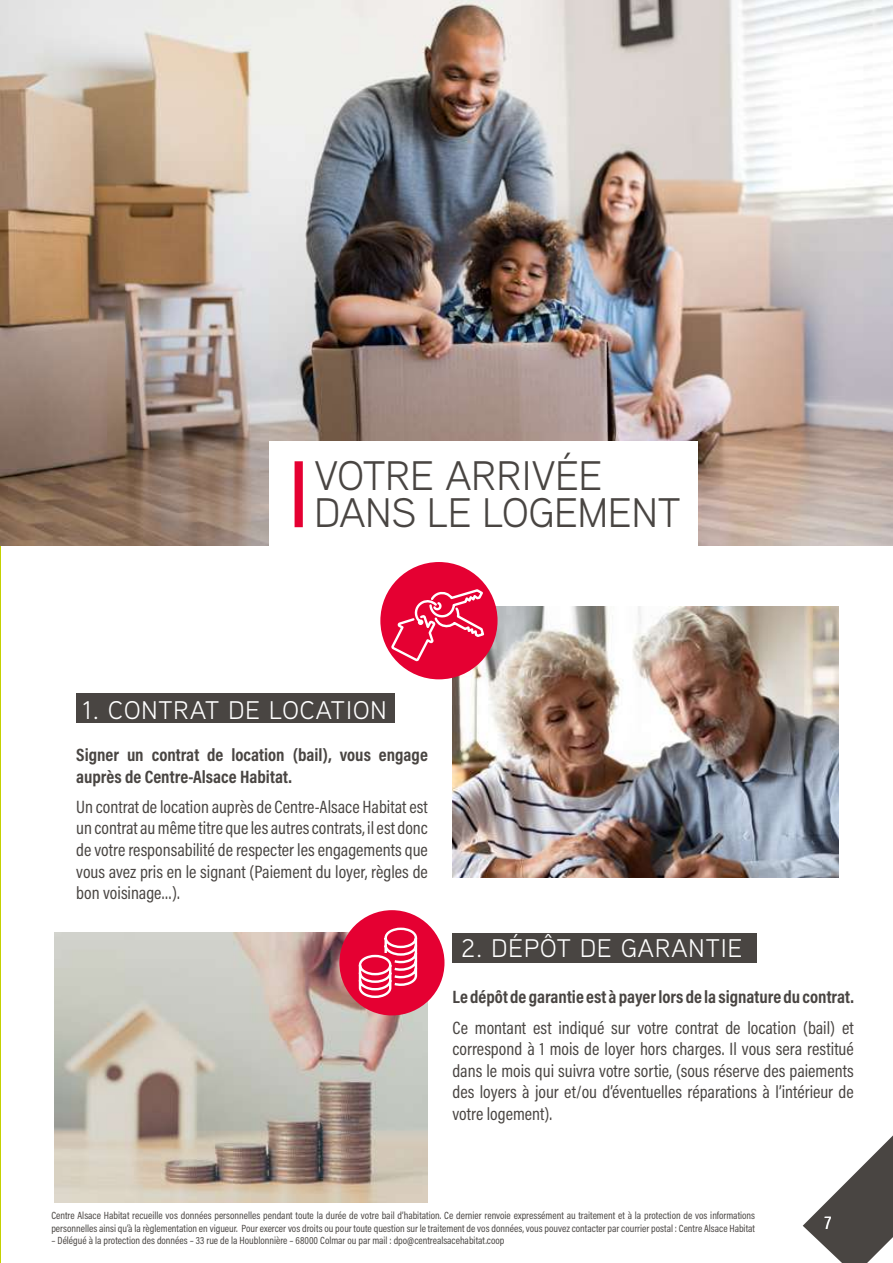
<style>
.page{position:relative;width:893px;height:1263px;background:#fff}
.page>*{position:absolute;margin:0;border:0;box-sizing:border-box;transform-origin:0 0}
.t1{font:41.25px/37.2px "Aaux Next";color:#494542}
.t2{font:25.5px "Aaux Next";letter-spacing:.04em;color:#fff}
.t3{font:18.6px "Acumin Pro Cond";color:#fff}
.t4{font:18px/21.6px "Acumin Pro Cond";color:#494542;text-align:justify}
.t5{font:700 18px/21.6px "Acumin Pro Cond";color:#494542}
.t6{font:10.5px/12.6px "Acumin Pro Cond";color:#494542}
</style>
<div class="page">
<hr style="left:0;top:0;width:1px;height:1263px;background:#c4d100">
<svg style="left:803px;top:1135px;width:90px;height:128px"></svg>
<img style="left:0;top:0;width:893px;height:546px">
<div style="left:269px;top:442px;width:428px;height:113px;background:#fff"></div>
<div style="left:295px;top:461px;width:8px;height:66px;background:#e50032"></div>
<div style="left:76px;top:693px;width:319px;height:30px;background:#494542"></div>
<img style="left:452px;top:607px;width:387px;height:270px">
<img style="left:54px;top:932px;width:374px;height:271px">
<div style="left:380px;top:562px;width:118px;height:117px;background:#e50032;border-radius:50%"></div>
<svg style="left:389px;top:588px;width:97px;height:75px"></svg>
<div style="left:452px;top:933px;width:305px;height:29px;background:#494542"></div>
<div style="left:339px;top:910px;width:105px;height:105px;background:#e50032;border-radius:50%"></div>
<svg style="left:358px;top:927px;width:60px;height:71px"></svg>
<h1 class="t1" style="left:315px;top:456px;width:367px">VOTRE ARRIVÉE<br>DANS LE LOGEMENT</h1>
<h2 class="t2" style="left:82px;top:692px;width:306px">1. CONTRAT DE LOCATION</h2>
<p class="t5" style="left:76px;top:743px;width:353px">Signer un contrat de location (bail), vous engage auprès de Centre-Alsace Habitat.</p>
<p class="t4" style="left:76px;top:795px;width:353px">Un contrat de location auprès de Centre-Alsace Habitat est un contrat au même titre que les autres contrats, il est donc de votre responsabilité de respecter les engagements que vous avez pris en le signant (Paiement du loyer, règles de bon voisinage…).</p>
<h2 class="t2" style="left:461px;top:931px;width:283px">2. DÉPÔT DE GARANTIE</h2>
<p class="t5" style="left:452px;top:986px;width:403px">Le dépôt de garantie est à payer lors de la signature du contrat.</p>
<p class="t4" style="left:452px;top:1016px;width:403px">Ce montant est indiqué sur votre contrat de location (bail) et correspond à 1 mois de loyer hors charges. Il vous sera restitué dans le mois qui suivra votre sortie, (sous réserve des paiements des loyers à jour et/ou d’éventuelles réparations à l’intérieur de votre logement).</p>
<p class="t6" style="left:51px;top:1209px;width:705px">Centre Alsace Habitat recueille vos données personnelles pendant toute la durée de votre bail d’habitation. Ce dernier renvoie expressément au traitement et à la protection de vos informations personnelles ainsi qu’à la règlementation en vigueur. Pour exercer vos droits ou pour toute question sur le traitement de vos données, vous pouvez contacter par courrier postal : Centre Alsace Habitat</p>
<p class="t6" style="left:51px;top:1234px;width:455px">– Délégué à la protection des données – 33 rue de la Houblonnière – 68000 Colmar ou par mail : dpo@centrealsacehabitat.coop</p>
<p class="t3" style="left:825px;top:1210px;width:8px">7</p>
</div>
